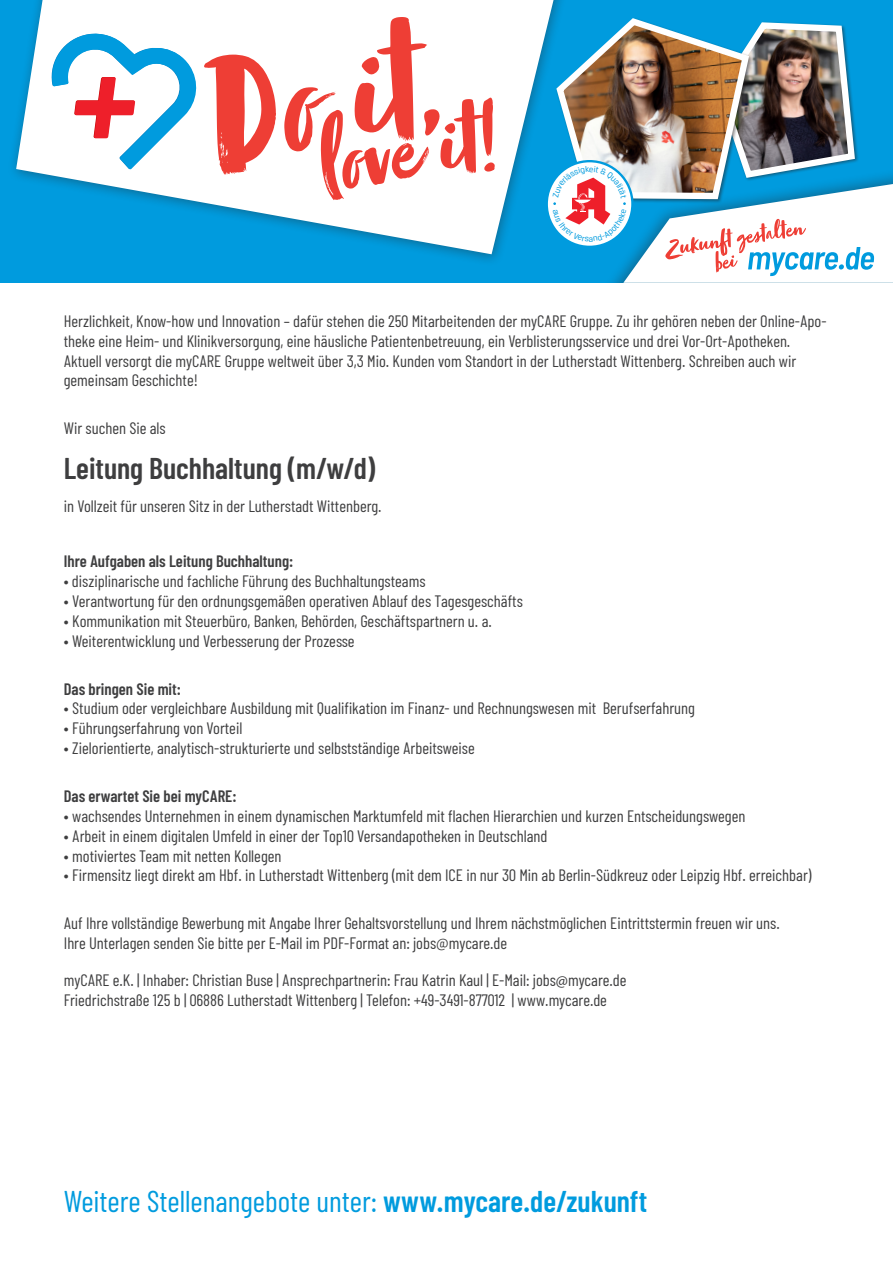
<style>
.page{position:relative;width:893px;height:1263px;background:#fff}
.page>*{position:absolute;margin:0;border:0;box-sizing:border-box;transform-origin:0 0}
.t1{font:30px "Barlow Condensed";color:#009bde}
.t2{font:600 30px "Barlow Condensed";color:#3e3e3f}
.t3{font:16.5px/19.8px "Barlow Condensed";color:#3e3e3f}
.t4{font:600 16.5px "Barlow Condensed";color:#3e3e3f}
.s1{font-family:"Myriad Pro"}
.s2{font-weight:600}
</style>
<div class="page">
<div style="left:0;top:0;width:893px;height:283px;background:#009bde"></div>
<svg style="left:16px;top:0;width:545px;height:254px"></svg>
<svg style="left:48px;top:17px;width:447px;height:183px;background:#e7cfd2"></svg>
<img style="left:553px;top:13px;width:340px;height:270px">
<p class="t3" style="left:64px;top:311px;width:764px">Herzlichkeit, Know-how und Innovation – dafür stehen die 250 Mitarbeitenden der myCARE Gruppe. Zu ihr gehören neben der Online-Apo&shy;theke eine Heim- und Klinikversorgung, eine häusliche Patientenbetreuung, ein Verblisterungsservice und drei Vor-Ort-Apotheken.<br>Aktuell versorgt die myCARE Gruppe weltweit über 3,3 Mio. Kunden vom Standort in der Lutherstadt Wittenberg. Schreiben auch wir gemeinsam Geschichte!</p>
<p class="t3" style="left:64px;top:418px;width:103px">Wir suchen Sie als</p>
<p class="t2" style="left:64px;top:449px;width:313px">Leitung Buchhaltung (m/w/d)</p>
<p class="t3" style="left:64px;top:495px;width:319px">in Vollzeit für unseren Sitz in der Lutherstadt Wittenberg.</p>
<p class="t4" style="left:64px;top:551px;width:231px">Ihre Aufgaben als Leitung Buchhaltung:</p>
<p class="t3" style="left:64px;top:571px;width:363px">• disziplinarische und fachliche Führung des Buchhaltungsteams</p>
<p class="t3" style="left:64px;top:591px;width:461px">• Verantwortung für den ordnungsgemäßen operativen Ablauf des Tagesgeschäfts</p>
<p class="t3" style="left:64px;top:610px;width:429px">• Kommunikation mit Steuerbüro, Banken, Behörden, Geschäftspartnern u. a.</p>
<p class="t3" style="left:64px;top:630px;width:292px">• Weiterentwicklung und Verbesserung der Prozesse</p>
<p class="t4" style="left:64px;top:678px;width:119px">Das bringen Sie mit:</p>
<p class="t3" style="left:64px;top:698px;width:633px">• Studium oder vergleichbare Ausbildung mit Qualifikation im Finanz- und Rechnungswesen mit Berufserfahrung</p>
<p class="t3" style="left:64px;top:718px;width:180px">• Führungserfahrung von Vorteil</p>
<p class="t3" style="left:64px;top:738px;width:413px">• Zielorientierte, analytisch-strukturierte und selbstständige Arbeitsweise</p>
<p class="t4" style="left:64px;top:786px;width:174px">Das erwartet Sie bei myCARE:</p>
<p class="t3" style="left:64px;top:806px;width:683px">• wachsendes Unternehmen in einem dynamischen Marktumfeld mit flachen Hierarchien und kurzen Entscheidungswegen</p>
<p class="t3" style="left:64px;top:825px;width:485px">• Arbeit in einem digitalen Umfeld in einer der Top10 Versandapotheken in Deutschland</p>
<p class="t3" style="left:64px;top:845px;width:219px">• motiviertes Team mit netten Kollegen</p>
<p class="t3" style="left:64px;top:865px;width:749px">• Firmensitz liegt direkt am Hbf. in Lutherstadt Wittenberg (mit dem ICE in nur 30 Min ab Berlin-Südkreuz oder Leipzig Hbf. erreichbar)</p>
<p class="t3" style="left:64px;top:913px;width:717px">Auf Ihre vollständige Bewerbung mit Angabe Ihrer Gehaltsvorstellung und Ihrem nächstmöglichen Eintrittstermin freuen wir uns.<br>Ihre Unterlagen senden Sie bitte per E-Mail im PDF-Format an: jobs@mycare.de</p>
<p class="t3" style="left:64px;top:970px;width:564px">myCARE e.K. | Inhaber: Christian Buse | Ansprechpartnerin: Frau Katrin Kaul | E-Mail: jobs<span class="s1">@</span>mycare.de<br>Friedrichstraße 125 b | 06886 Lutherstadt Wittenberg | Telefon: +49-3491-877012 | www.mycare.de</p>
<h1 class="t1" style="left:64px;top:1182px;width:585px">Weitere Stellenangebote unter: <span class="s2">www.mycare.de/zukunft</span></h1>
</div>
